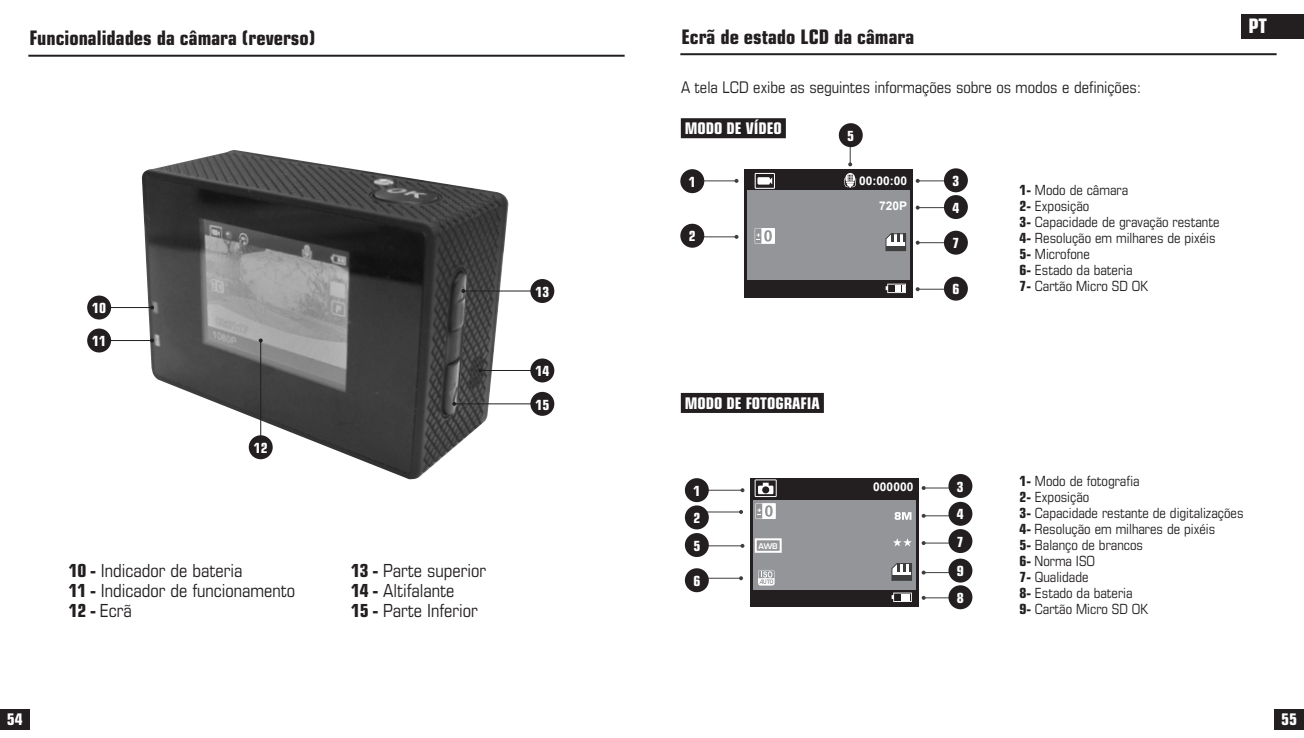
<style>
.page{position:relative;width:1304px;height:738px;background:#fff}
.page>*{position:absolute;margin:0;border:0;box-sizing:border-box;transform-origin:0 0}
.t1{font:700 condensed 20px "Eurostile";color:#231f20}
.t2{font:700 condensed 20px "Eurostile";color:#fff}
.t3{font:condensed 18px/20px "Eurostile";color:#231f20}
.t4{font:condensed 16px "Eurostile";color:#231f20}
.t5{font:700 condensed 16px "Eurostile";color:#fff}
.t6{font:condensed 14px/16px "Eurostile";color:#231f20}
.t7{font:700 condensed 14px/26.8px "Eurostile";color:#fff}
.t8{font:700 12px "Arial";color:#fff}
.t9{font:600 7.6px "Eurostile";color:#fff}
.s1{font-weight:700}
</style>
<div class="page">
<div style="left:0;top:709px;width:29px;height:20px;background:#231f20"></div>
<div style="left:1274px;top:709px;width:30px;height:20px;background:#231f20"></div>
<div style="left:1242px;top:14px;width:62px;height:24px;background:#231f20"></div>
<hr style="left:28px;top:55px;width:597px;height:2px;background:#231f20">
<img style="left:141px;top:150px;width:368px;height:330px">
<hr style="left:260px;top:340px;width:1px;height:107px;background:#231f20">
<svg style="left:259px;top:338px;width:4px;height:4px"></svg>
<div style="left:249px;top:435px;width:24px;height:24px;background:#231f20;border-radius:50%"></div>
<hr style="left:463px;top:290px;width:72px;height:1px;background:#231f20">
<svg style="left:461px;top:289px;width:4px;height:4px"></svg>
<hr style="left:454px;top:403px;width:81px;height:1px;background:#231f20">
<svg style="left:452px;top:401px;width:4px;height:4px"></svg>
<hr style="left:480px;top:369px;width:55px;height:1px;background:#231f20">
<svg style="left:478px;top:368px;width:4px;height:4px"></svg>
<hr style="left:92px;top:307px;width:60px;height:1px;background:#231f20">
<svg style="left:150px;top:305px;width:4px;height:4px"></svg>
<hr style="left:92px;top:340px;width:60px;height:1px;background:#231f20">
<svg style="left:150px;top:338px;width:4px;height:4px"></svg>
<div style="left:530px;top:279px;width:24px;height:24px;background:#231f20;border-radius:50%"></div>
<div style="left:530px;top:391px;width:24px;height:24px;background:#231f20;border-radius:50%"></div>
<div style="left:530px;top:358px;width:24px;height:24px;background:#231f20;border-radius:50%"></div>
<div style="left:87px;top:295px;width:24px;height:24px;background:#231f20;border-radius:50%"></div>
<div style="left:87px;top:328px;width:24px;height:24px;background:#231f20;border-radius:50%"></div>
<hr style="left:680px;top:53px;width:597px;height:2px;background:#231f20">
<div style="left:681px;top:118px;width:105px;height:20px;background:#231f20"></div>
<div style="left:681px;top:392px;width:143px;height:20px;background:#231f20"></div>
<div style="left:745px;top:169px;width:168px;height:128px;background:#231f20"></div>
<div style="left:747px;top:190px;width:163px;height:90px;background:#939598"></div>
<div style="left:755px;top:173px;width:20px;height:16px;border:1px solid #fff"></div>
<svg style="left:757px;top:177px;width:15px;height:7px"></svg>
<svg style="left:844px;top:173px;width:12px;height:14px"></svg>
<svg style="left:886px;top:283px;width:20px;height:10px"></svg>
<svg style="left:755px;top:228px;width:20px;height:16px"></svg>
<svg style="left:885px;top:233px;width:21px;height:18px"></svg>
<hr style="left:918px;top:242px;width:44px;height:1px;background:#3e3e3f">
<svg style="left:916px;top:240px;width:4px;height:4px"></svg>
<hr style="left:918px;top:180px;width:44px;height:1px;background:#3e3e3f">
<svg style="left:916px;top:179px;width:4px;height:4px"></svg>
<hr style="left:918px;top:207px;width:44px;height:1px;background:#3e3e3f">
<svg style="left:916px;top:205px;width:4px;height:4px"></svg>
<hr style="left:918px;top:288px;width:44px;height:1px;background:#3e3e3f">
<svg style="left:916px;top:287px;width:4px;height:4px"></svg>
<hr style="left:692px;top:180px;width:44px;height:1px;background:#3e3e3f">
<svg style="left:734px;top:179px;width:4px;height:4px"></svg>
<hr style="left:692px;top:236px;width:44px;height:1px;background:#3e3e3f">
<svg style="left:734px;top:235px;width:4px;height:4px"></svg>
<svg style="left:848px;top:147px;width:4px;height:19px"></svg>
<div style="left:680px;top:169px;width:24px;height:24px;background:#231f20;border-radius:50%"></div>
<div style="left:839px;top:123px;width:24px;height:24px;background:#231f20;border-radius:50%"></div>
<div style="left:944px;top:168px;width:24px;height:24px;background:#231f20;border-radius:50%"></div>
<div style="left:944px;top:195px;width:24px;height:24px;background:#231f20;border-radius:50%"></div>
<div style="left:944px;top:276px;width:24px;height:24px;background:#231f20;border-radius:50%"></div>
<div style="left:944px;top:230px;width:24px;height:24px;background:#231f20;border-radius:50%"></div>
<div style="left:680px;top:223px;width:24px;height:24px;background:#231f20;border-radius:50%"></div>
<div style="left:751px;top:478px;width:168px;height:128px;background:#231f20"></div>
<div style="left:753px;top:499px;width:163px;height:90px;background:#939598"></div>
<svg style="left:892px;top:592px;width:20px;height:9px"></svg>
<svg style="left:755px;top:503px;width:21px;height:15px"></svg>
<svg style="left:891px;top:563px;width:21px;height:17px"></svg>
<hr style="left:924px;top:571px;width:44px;height:1px;background:#3e3e3f">
<svg style="left:922px;top:570px;width:4px;height:4px"></svg>
<hr style="left:924px;top:542px;width:44px;height:1px;background:#3e3e3f">
<hr style="left:924px;top:515px;width:44px;height:1px;background:#3e3e3f">
<svg style="left:922px;top:513px;width:4px;height:4px"></svg>
<hr style="left:924px;top:487px;width:44px;height:1px;background:#3e3e3f">
<hr style="left:924px;top:597px;width:44px;height:1px;background:#3e3e3f">
<svg style="left:922px;top:595px;width:4px;height:4px"></svg>
<hr style="left:698px;top:489px;width:44px;height:1px;background:#3e3e3f">
<svg style="left:740px;top:488px;width:4px;height:4px"></svg>
<hr style="left:697px;top:511px;width:44px;height:1px;background:#3e3e3f">
<hr style="left:697px;top:577px;width:44px;height:1px;background:#3e3e3f">
<hr style="left:698px;top:545px;width:44px;height:1px;background:#3e3e3f">
<svg style="left:740px;top:543px;width:4px;height:4px"></svg>
<svg style="left:755px;top:479px;width:22px;height:17px"></svg>
<svg style="left:758px;top:570px;width:17px;height:15px"></svg>
<svg style="left:893px;top:538px;width:19px;height:8px"></svg>
<div style="left:685px;top:478px;width:24px;height:23px;background:#231f20;border-radius:50%"></div>
<div style="left:948px;top:585px;width:24px;height:23px;background:#231f20;border-radius:50%"></div>
<div style="left:948px;top:558px;width:24px;height:24px;background:#231f20;border-radius:50%"></div>
<div style="left:948px;top:528px;width:24px;height:24px;background:#231f20;border-radius:50%"></div>
<div style="left:948px;top:501px;width:24px;height:24px;background:#231f20;border-radius:50%"></div>
<div style="left:948px;top:473px;width:24px;height:24px;background:#231f20;border-radius:50%"></div>
<div style="left:685px;top:505px;width:24px;height:24px;background:#231f20;border-radius:50%"></div>
<div style="left:685px;top:532px;width:24px;height:24px;background:#231f20;border-radius:50%"></div>
<div style="left:685px;top:567px;width:24px;height:24px;background:#231f20;border-radius:50%"></div>
<svg style="left:895px;top:512px;width:16px;height:7px"></svg>
<div style="left:755px;top:538px;width:27px;height:14px;border:2px solid #fff"></div>
<h1 class="t1" style="left:29px;top:26px;width:288px">Funcionalidades da câmara (reverso)</h1>
<p class="t7" style="left:92px;top:294px;width:15px">10</p>
<p class="t7" style="left:92px;top:327px;width:15px">11</p>
<p class="t7" style="left:254px;top:434px;width:15px">12</p>
<p class="t3" style="left:69px;top:560px;width:228px"><span class="s1">10 -</span> Indicador de bateria<br><span class="s1">11 -</span> Indicador de funcionamento<br><span class="s1">12 -</span> Ecrã</p>
<p class="t3" style="left:351px;top:560px;width:137px"><span class="s1">13 -</span> Parte superior<br><span class="s1">14 -</span> Altifalante<br><span class="s1">15 -</span> Parte Inferior</p>
<p class="t7" style="left:535px;top:278px;width:15px">13</p>
<p class="t7" style="left:535px;top:357px;width:15px">14</p>
<p class="t7" style="left:535px;top:390px;width:15px">15</p>
<h1 class="t1" style="left:681px;top:25px;width:234px">Ecrã de estado LCD da câmara</h1>
<p class="t4" style="left:681px;top:77px;width:462px">A tela LCD exibe as seguintes informações sobre os modos e definições:</p>
<p class="t5" style="left:685px;top:119px;width:99px">MODO DE VÍDEO</p>
<p class="t7" style="left:847px;top:122px;width:8px">5</p>
<p class="t7" style="left:689px;top:168px;width:8px">1</p>
<p class="t8" style="left:859px;top:172px;width:50px">00:00:00</p>
<p class="t7" style="left:689px;top:223px;width:8px">2</p>
<p class="t8" style="left:879px;top:198px;width:30px">720P</p>
<p class="t7" style="left:952px;top:167px;width:8px">3<br>4</p>
<p class="t7" style="left:952px;top:229px;width:8px">7</p>
<p class="t7" style="left:952px;top:275px;width:8px">6</p>
<p class="t6" style="left:1019px;top:181px;width:202px"><span class="s1">1-</span> Modo de câmara<br><span class="s1">2-</span> Exposição<br><span class="s1">3-</span> Capacidade de gravação restante<br><span class="s1">4-</span> Resolução em milhares de pixéis<br><span class="s1">5-</span> Microfone<br><span class="s1">6-</span> Estado da bateria<br><span class="s1">7-</span> Cartão Micro SD OK</p>
<h1 class="t2" style="left:1249px;top:14px;width:20px">PT</h1>
<p class="t5" style="left:685px;top:393px;width:137px">MODO DE FOTOGRAFIA</p>
<p class="t7" style="left:693px;top:477px;width:8px">1</p>
<p class="t7" style="left:693px;top:503px;width:8px;line-height:27.6px">2<br>5</p>
<p class="t7" style="left:693px;top:567px;width:8px">6</p>
<p class="t9" style="left:758px;top:541px;width:21px">AWB</p>
<p class="t8" style="left:873px;top:479px;width:42px">000000</p>
<p class="t7" style="left:957px;top:472px;width:8px">3</p>
<p class="t7" style="left:957px;top:500px;width:8px">4</p>
<p class="t7" style="left:957px;top:527px;width:8px">7</p>
<p class="t7" style="left:957px;top:557px;width:8px">9</p>
<p class="t7" style="left:957px;top:584px;width:8px">8</p>
<p class="t6" style="left:1019px;top:472px;width:226px"><span class="s1">1-</span> Modo de fotografia<br><span class="s1">2-</span> Exposição<br><span class="s1">3-</span> Capacidade restante de digitalizações<br><span class="s1">4-</span> Resolução em milhares de pixéis<br><span class="s1">5-</span> Balanço de brancos<br><span class="s1">6-</span> Norma ISO<br><span class="s1">7-</span> Qualidade<br><span class="s1">8-</span> Estado da bateria<br><span class="s1">9-</span> Cartão Micro SD OK</p>
<p class="t5" style="left:7px;top:709px;width:17px">54</p>
<p class="t5" style="left:1281px;top:709px;width:17px">55</p>
</div>
